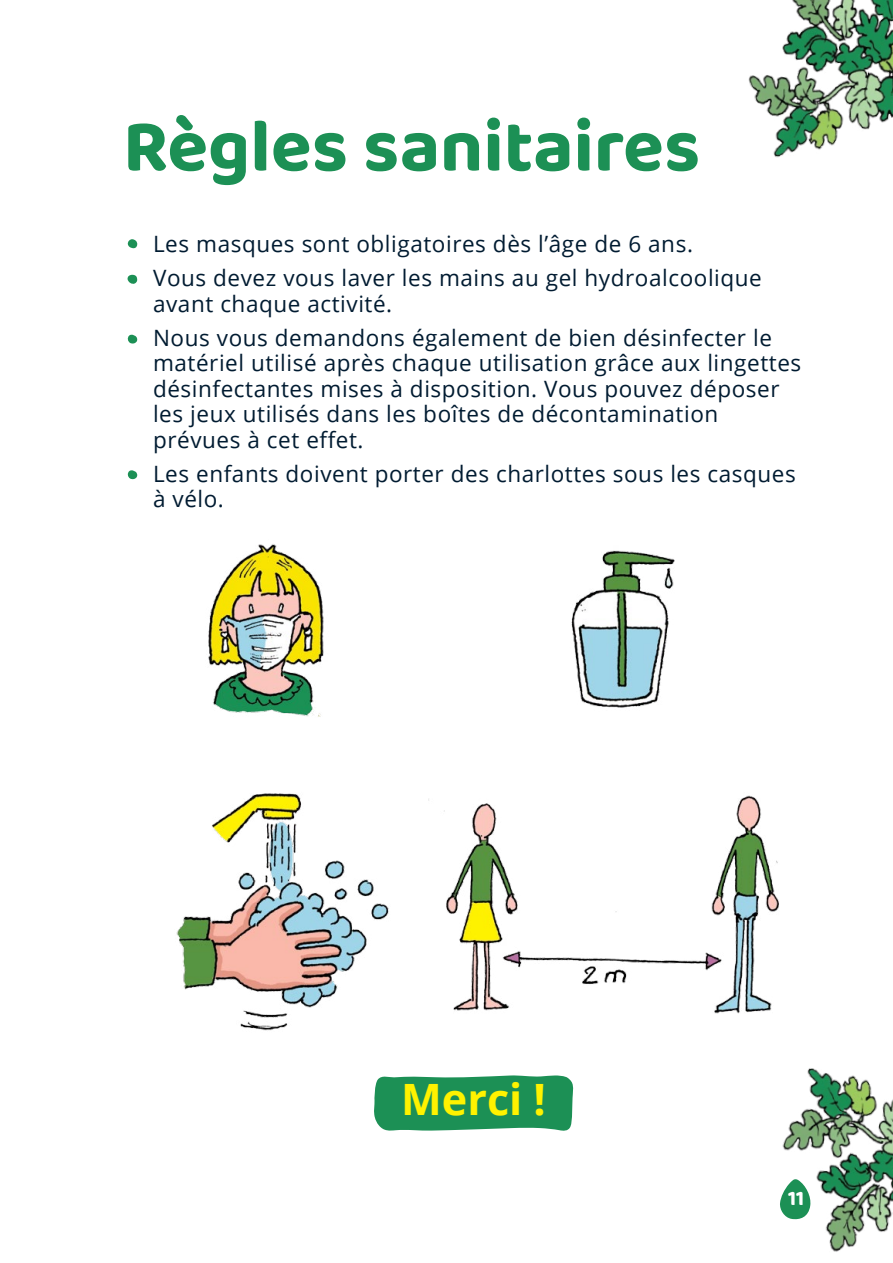
<style>
.page{position:relative;width:893px;height:1263px;background:#fff}
.page>*{position:absolute;margin:0;border:0;box-sizing:border-box;transform-origin:0 0}
.t1{font:700 75px "Baloo Tamma 2";color:#1c9055}
.t2{font:700 43.2px "Open Sans";color:#fff200}
.t3{font:22.5px/25.5px "Open Sans";letter-spacing:.025em;color:#001b31}
.t4{font:700 21px "Baloo Tamma 2";color:#fff}
</style>
<div class="page">
<svg style="left:374px;top:1075px;width:200px;height:56px;background:#2d9861"></svg>
<img style="left:176px;top:544px;width:603px;height:487px">
<svg style="left:127px;top:239px;width:10px;height:10px"></svg>
<svg style="left:127px;top:274px;width:11px;height:10px"></svg>
<svg style="left:127px;top:334px;width:11px;height:10px"></svg>
<svg style="left:127px;top:470px;width:11px;height:10px"></svg>
<img style="left:748px;top:0;width:145px;height:158px">
<img style="left:782px;top:1068px;width:111px;height:184px">
<svg style="left:780px;top:1179px;width:31px;height:41px"></svg>
<h1 class="t1" style="left:123px;top:100px;width:579px">Règles sanitaires</h1>
<p class="t3" style="left:153px;top:226px;width:610px;line-height:34px">Les masques sont obligatoires dès l’âge de 6 ans.<br>Vous devez vous laver les mains au gel hydroalcoolique</p>
<p class="t3" style="left:153px;top:286px;width:620px;line-height:34px">avant chaque activité.<br>Nous vous demandons également de bien désinfecter le</p>
<p class="t3" style="left:153px;top:350px;width:650px">matériel utilisé après chaque utilisation grâce aux lingettes désinfectantes mises à disposition. Vous pouvez déposer les jeux utilisés dans les boîtes de décontamination prévues à cet effet.</p>
<p class="t3" style="left:153px;top:460px;width:644px">Les enfants doivent porter des charlottes sous les casques à vélo.</p>
<h2 class="t2" style="left:401px;top:1069px;width:146px">Merci !</h2>
<p class="t4" style="left:788px;top:1186px;width:18px">11</p>
</div>
